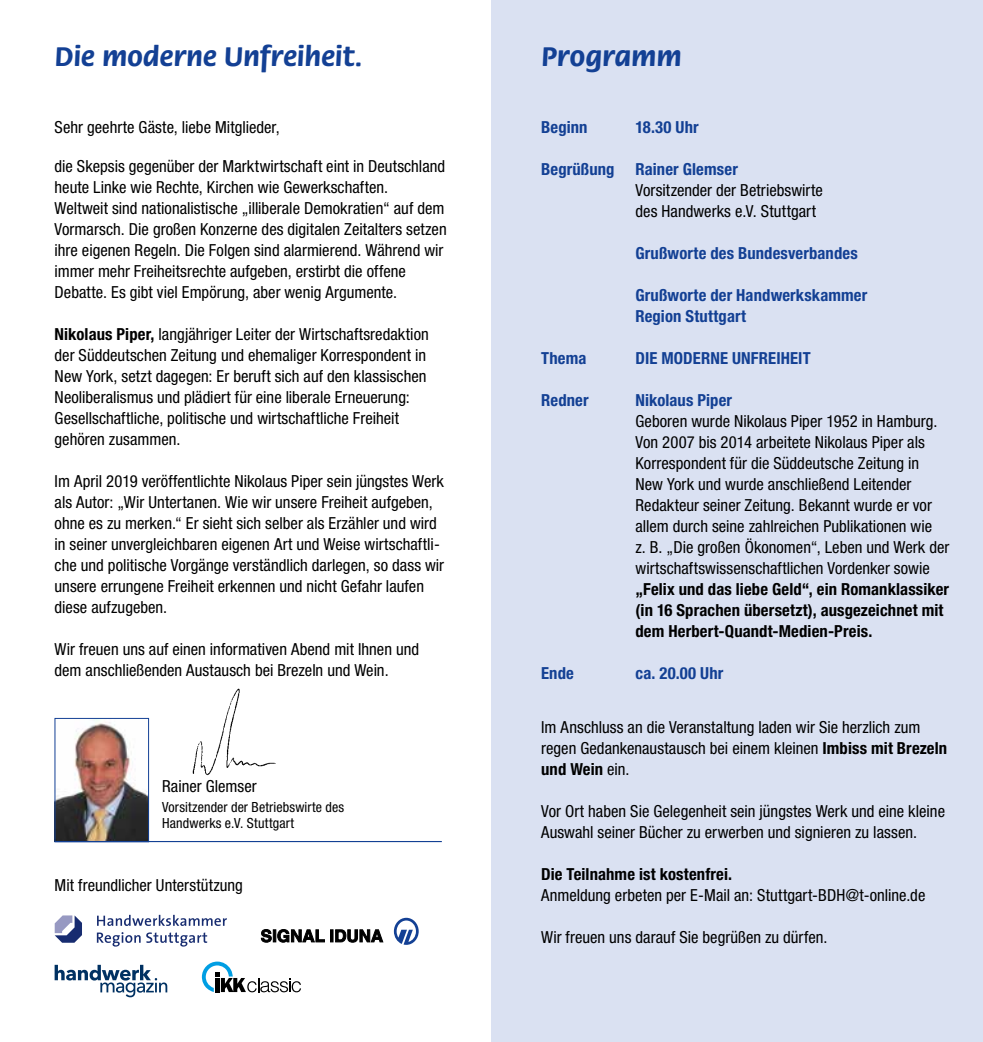
<style>
.page{position:relative;width:983px;height:1042px;background:#fff}
.page>*{position:absolute;margin:0;border:0;box-sizing:border-box;transform-origin:0 0}
.t1{font:700 28px "Flora Itc T";letter-spacing:-.005em;color:#134094}
.t2{font:condensed 16.62px/21px "Helvetica Neue LT";color:#000}
.t3{font:700 condensed 16.62px/21px "Helvetica Neue LT";letter-spacing:.01em;color:#134094}
.t4{font:700 condensed 16.62px/21px "Helvetica Neue LT";letter-spacing:.01em;color:#000}
.t5{font:condensed 14px/15.8px "Helvetica Neue LT";letter-spacing:.01em;color:#000}
.s1{font-weight:700}
</style>
<div class="page">
<div style="left:491px;top:0;width:491px;height:1042px;background:#dae1f2"></div>
<img style="left:57px;top:720px;width:90px;height:120px">
<div style="left:55px;top:718px;width:94px;height:124px;border:1px solid #134094"></div>
<img style="left:192px;top:688px;width:84px;height:88px">
<svg style="left:202px;top:961px;width:99px;height:31px"></svg>
<svg style="left:261px;top:929px;width:63px;height:13px"></svg>
<svg style="left:330px;top:929px;width:53px;height:13px"></svg>
<svg style="left:394px;top:918px;width:24px;height:27px"></svg>
<svg style="left:97px;top:915px;width:130px;height:11px"></svg>
<svg style="left:55px;top:915px;width:27px;height:28px"></svg>
<svg style="left:97px;top:932px;width:110px;height:14px"></svg>
<hr style="left:55px;top:841px;width:386px;height:1px;background:#134094">
<svg style="left:55px;top:965px;width:112px;height:32px"></svg>
<h1 class="t1" style="left:55px;top:40px;width:309px">Die moderne Unfreiheit.</h1>
<p class="t2" style="left:55px;top:117px;width:226px">Sehr geehrte Gäste, liebe Mitglieder,</p>
<p class="t2" style="left:55px;top:155px;width:393px">die Skepsis gegenüber der Marktwirtschaft eint in Deutschland heute Linke wie Rechte, Kirchen wie Gewerkschaften.<br>Weltweit sind nationalistische „illiberale Demokratien“ auf dem Vormarsch. Die großen Konzerne des digitalen Zeitalters setzen ihre eigenen Regeln. Die Folgen sind alarmierend. Während wir immer mehr Freiheitsrechte aufgeben, erstirbt die offene Debatte. Es gibt viel Empörung, aber wenig Argumente.</p>
<p class="t2" style="left:55px;top:323px;width:375px"><span class="s1">Nikolaus Piper,</span> langjähriger Leiter der Wirtschaftsredaktion der Süddeutschen Zeitung und ehemaliger Korrespondent in New York, setzt dagegen: Er beruft sich auf den klassischen Neoliberalismus und plädiert für eine liberale Erneuerung:<br>Gesellschaftliche, politische und wirtschaftliche Freiheit gehören zusammen.</p>
<p class="t2" style="left:55px;top:470px;width:391px">Im April 2019 veröffentlichte Nikolaus Piper sein jüngstes Werk als Autor: „Wir Untertanen. Wie wir unsere Freiheit aufgeben, ohne es zu merken.“ Er sieht sich selber als Erzähler und wird in seiner unvergleichbaren eigenen Art und Weise wirtschaftli&shy;che und politische Vorgänge verständlich darlegen, so dass wir unsere errungene Freiheit erkennen und nicht Gefahr laufen diese aufzugeben.</p>
<p class="t2" style="left:55px;top:638px;width:366px">Wir freuen uns auf einen informativen Abend mit Ihnen und dem anschließenden Austausch bei Brezeln und Wein.</p>
<p class="t2" style="left:162px;top:775px;width:96px">Rainer Glemser</p>
<p class="t5" style="left:162px;top:799px;width:183px">Vorsitzender der Betriebswirte des<br>Handwerks e.V. Stuttgart</p>
<p class="t2" style="left:55px;top:874px;width:190px">Mit freundlicher Unterstützung</p>
<h1 class="t1" style="left:541px;top:40px;width:142px">Programm</h1>
<p class="t3" style="left:541px;top:116px;width:48px">Beginn</p>
<p class="t3" style="left:635px;top:116px;width:65px">18.30 Uhr</p>
<p class="t3" style="left:541px;top:158px;width:75px">Begrüßung</p>
<p class="t3" style="left:635px;top:158px;width:104px">Rainer Glemser</p>
<p class="t2" style="left:635px;top:180px;width:189px">Vorsitzender der Betriebswirte des Handwerks e.V. Stuttgart</p>
<p class="t3" style="left:635px;top:242px;width:224px">Grußworte des Bundesverbandes</p>
<p class="t3" style="left:635px;top:284px;width:233px">Grußworte der Handwerkskammer<br>Region Stuttgart</p>
<p class="t3" style="left:541px;top:347px;width:47px">Thema</p>
<p class="t3" style="left:635px;top:347px;width:177px">DIE MODERNE UNFREIHEIT</p>
<p class="t3" style="left:541px;top:389px;width:49px">Redner</p>
<p class="t3" style="left:635px;top:389px;width:98px">Nikolaus Piper</p>
<p class="t2" style="left:635px;top:411px;width:315px">Geboren wurde Nikolaus Piper 1952 in Hamburg.<br>Von 2007 bis 2014 arbeitete Nikolaus Piper als Korrespondent für die Süddeutsche Zeitung in New York und wurde anschließend Leitender Redakteur seiner Zeitung. Bekannt wurde er vor allem durch seine zahlreichen Publikationen wie<br>z. B. „Die großen Ökonomen“, Leben und Werk der wirtschaftswissenschaftlichen Vordenker sowie</p>
<p class="t4" style="left:635px;top:578px;width:315px">„Felix und das liebe Geld“, ein Romanklassiker (in 16 Sprachen übersetzt), ausgezeichnet mit dem Herbert-Quandt-Medien-Preis.</p>
<p class="t3" style="left:541px;top:662px;width:34px">Ende</p>
<p class="t3" style="left:635px;top:662px;width:89px">ca. 20.00 Uhr</p>
<p class="t2" style="left:541px;top:716px;width:407px">Im Anschluss an die Veranstaltung laden wir Sie herzlich zum regen Gedankenaustausch bei einem kleinen <span class="s1">Imbiss mit Brezeln und Wein</span> ein.</p>
<p class="t2" style="left:541px;top:800px;width:405px">Vor Ort haben Sie Gelegenheit sein jüngstes Werk und eine kleine<br>Auswahl seiner Bücher zu erwerben und signieren zu lassen.</p>
<p class="t4" style="left:541px;top:863px;width:192px">Die Teilnahme ist kostenfrei.</p>
<p class="t2" style="left:541px;top:884px;width:385px">Anmeldung erbeten per E-Mail an: Stuttgart-BDH@t-online.de</p>
<p class="t2" style="left:541px;top:926px;width:288px">Wir freuen uns darauf Sie begrüßen zu dürfen.</p>
</div>
